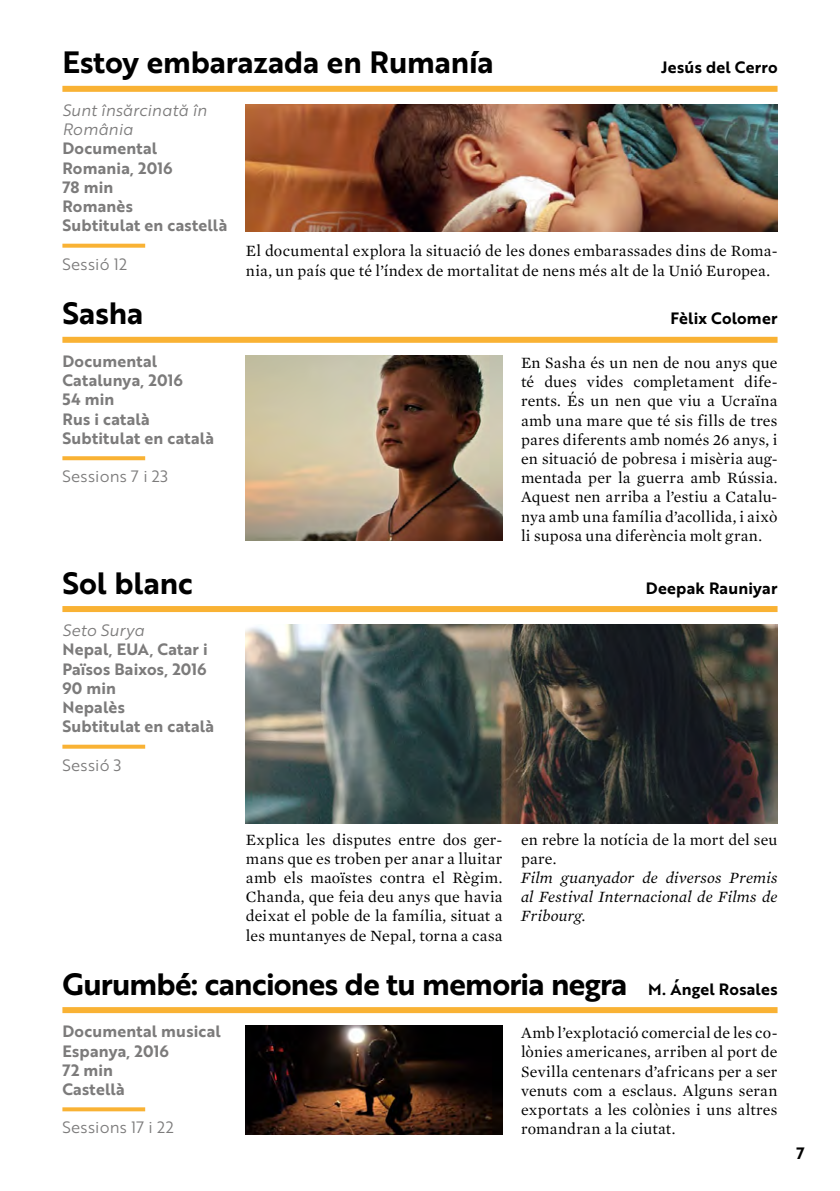
<style>
.page{position:relative;width:840px;height:1191px;background:#fff}
.page>*{position:absolute;margin:0;border:0;box-sizing:border-box;transform-origin:0 0}
.t1{font:30px "Brother 1816 Bold";letter-spacing:-.01em;color:#000}
.t2{font:16px/19.2px "Mercury Text G1 Roman";letter-spacing:.01em;color:#000;text-align:justify}
.t3{font:16px/19.2px "Brother 1816 Bold";letter-spacing:.015em;color:#7c7b7b}
.t4{font:italic 16px/19.2px "Mercury Text G1";letter-spacing:.01em;color:#000;text-align:justify}
.t5{font:16px "Brother 1816 Bold";letter-spacing:.015em;color:#000}
.t6{font:16px "Brother 1816 Book";letter-spacing:.02em;color:#7c7b7b}
.t7{font:16px/19.2px "Brother 1816 Book Italic";letter-spacing:.01em;color:#7c7b7b}
</style>
<div class="page">
<svg style="left:62px;top:244px;width:83px;height:4px"></svg>
<div style="left:62px;top:86px;width:715px;height:6px;background:#f9b234"></div>
<img style="left:246px;top:105px;width:531px;height:126px">
<svg style="left:62px;top:456px;width:83px;height:4px"></svg>
<svg style="left:62px;top:744px;width:83px;height:4px"></svg>
<div style="left:62px;top:337px;width:715px;height:6px;background:#f9b234"></div>
<div style="left:62px;top:606px;width:715px;height:6px;background:#f9b234"></div>
<img style="left:246px;top:355px;width:256px;height:186px">
<img style="left:246px;top:625px;width:531px;height:198px">
<svg style="left:62px;top:1107px;width:83px;height:4px"></svg>
<div style="left:62px;top:1007px;width:715px;height:6px;background:#f9b234"></div>
<img style="left:246px;top:1025px;width:256px;height:109px">
<h1 class="t1" style="left:62px;top:39px;width:432px">Estoy embarazada en Rumanía</h1>
<p class="t7" style="left:62px;top:100px;width:146px">Sunt însărcinată în<br>România</p>
<p class="t3" style="left:62px;top:139px;width:166px">Documental<br>Romania, 2016<br>78 min<br>Romanès<br>Subtitulat en castellà</p>
<p class="t6" style="left:62px;top:252px;width:66px">Sessió 12</p>
<p class="t5" style="left:661px;top:55px;width:118px">Jesús del Cerro</p>
<p class="t2" style="left:246px;top:241px;width:533px">El documental explora la situació de les dones embarassades dins de Roma&shy;nia, un país que té l’índex de mortalitat de nens més alt de la Unió Europea.</p>
<h1 class="t1" style="left:62px;top:291px;width:82px">Sasha</h1>
<p class="t3" style="left:62px;top:351px;width:153px">Documental<br>Catalunya, 2016<br>54 min<br>Rus i català<br>Subtitulat en català</p>
<p class="t6" style="left:62px;top:465px;width:107px">Sessions 7 i 23</p>
<h1 class="t1" style="left:62px;top:560px;width:132px">Sol blanc</h1>
<p class="t7" style="left:62px;top:620px;width:83px">Seto Surya</p>
<p class="t3" style="left:62px;top:639px;width:153px">Nepal, EUA, Catar i<br>Països Baixos, 2016<br>90 min<br>Nepalès<br>Subtitulat en català</p>
<p class="t6" style="left:62px;top:753px;width:61px">Sessió 3</p>
<p class="t5" style="left:670px;top:306px;width:108px">Fèlix Colomer</p>
<p class="t2" style="left:520px;top:353px;width:258px">En Sasha és un nen de nou anys que té dues vides completament dife&shy;rents. És un nen que viu a Ucraïna amb una mare que té sis fills de tres pares diferents amb només 26 anys, i en situació de pobresa i misèria aug&shy;mentada per la guerra amb Rússia.<br>Aquest nen arriba a l’estiu a Catalu&shy;nya amb una família d’acollida, i això li suposa una diferència molt gran.</p>
<p class="t5" style="left:645px;top:575px;width:133px">Deepak Rauniyar</p>
<p class="t2" style="left:246px;top:829px;width:258px">Explica les disputes entre dos ger&shy;mans que es troben per anar a lluitar amb els maoïstes contra el Règim.<br>Chanda, que feia deu anys que havia deixat el poble de la família, situat a les muntanyes de Nepal, torna a casa</p>
<p class="t2" style="left:520px;top:829px;width:258px">en rebre la notícia de la mort del seu pare.</p>
<p class="t4" style="left:520px;top:868px;width:258px">Film guanyador de diversos Premis al Festival Internacional de Films de Fribourg.</p>
<h1 class="t1" style="left:62px;top:961px;width:566px">Gurumbé: canciones de tu memoria negra</h1>
<p class="t3" style="left:62px;top:1021px;width:160px">Documental musical<br>Espanya, 2016<br>72 min<br>Castellà</p>
<p class="t6" style="left:62px;top:1115px;width:113px">Sessions 17 i 22</p>
<p class="t5" style="left:648px;top:976px;width:131px">M. Ángel Rosales</p>
<p class="t2" style="left:520px;top:1023px;width:258px">Amb l’explotació comercial de les co&shy;lònies americanes, arriben al port de Sevilla centenars d’africans per a ser venuts com a esclaus. Alguns seran exportats a les colònies i uns altres romandran a la ciutat.</p>
<p class="t5" style="left:796px;top:1141px;width:10px">7</p>
</div>
